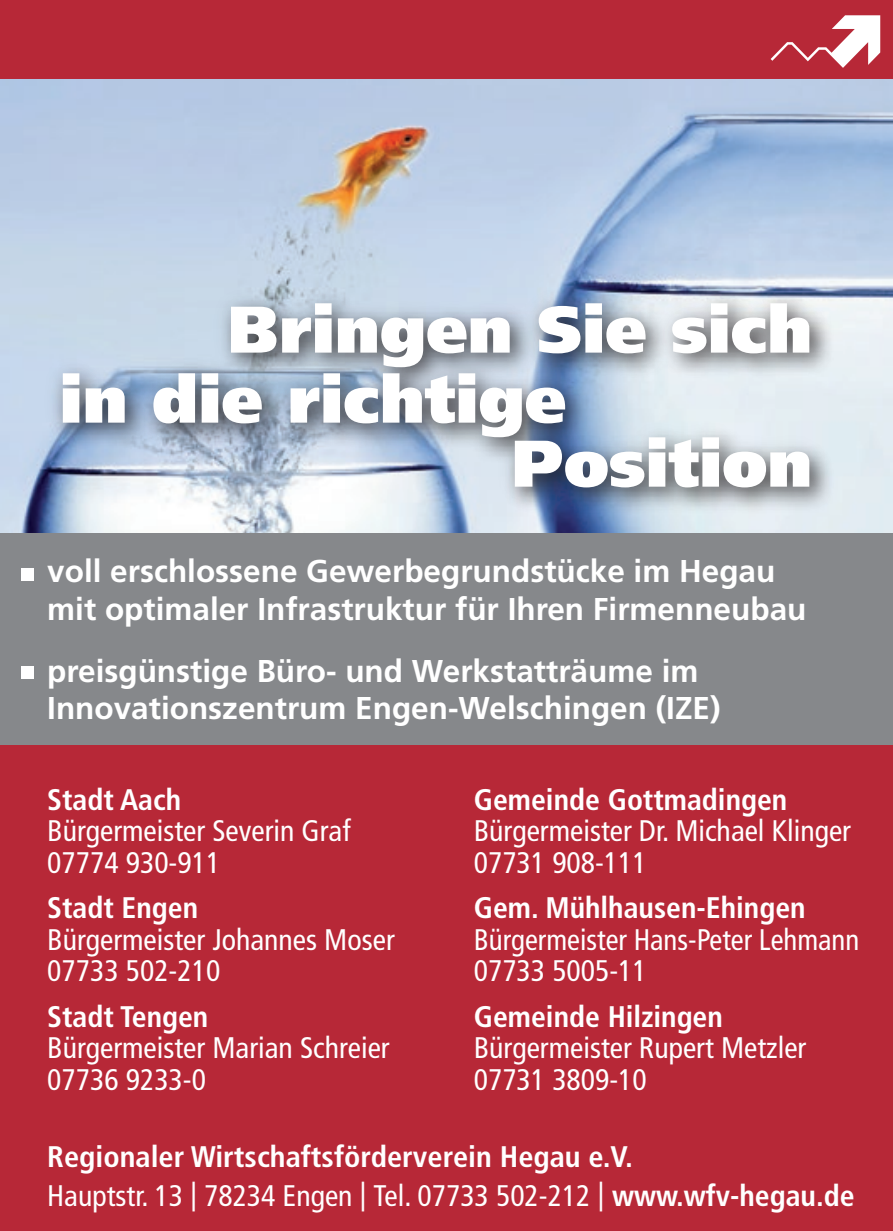
<style>
.page{position:relative;width:893px;height:1231px;background:#fff}
.page>*{position:absolute;margin:0;border:0;box-sizing:border-box;transform-origin:0 0}
.t1{font:900 65.8px/70px "Frutiger LT Std";color:#fff}
.t2{font:700 31.5px/37.8px "Frutiger LT Std";color:#fff}
.t3{font:condensed 29.75px/31.5px "Frutiger LT Std";color:#fff}
.t4{font:700 condensed 29.75px/38.9px "Frutiger LT Std";color:#fff}
.s1{font-weight:400}
</style>
<div class="page">
<div style="left:0;top:704px;width:893px;height:526px;background:#b72837"></div>
<img style="left:0;top:79px;width:893px;height:454px">
<div style="left:51px;top:291px;width:784px;height:223px;background:#231f20;opacity:.75"></div>
<div style="left:40px;top:281px;width:792px;height:228px;background:#231f20;opacity:.13"></div>
<div style="left:0;top:533px;width:893px;height:211px;background:#86888b"></div>
<div style="left:21px;top:567px;width:13px;height:13px;background:#fff"></div>
<div style="left:21px;top:666px;width:13px;height:13px;background:#fff"></div>
<div style="left:0;top:0;width:893px;height:79px;background:#b72837"></div>
<h1 class="t1" style="left:60px;top:294px;width:754px;text-indent:168px">Bringen Sie sich in die richtige</h1>
<h1 class="t1" style="left:512px;top:428px;width:302px">Position</h1>
<p class="t2" style="left:47px;top:552px;width:761px">voll erschlossene Gewerbegrundstücke im Hegau mit optimaler Infrastruktur für Ihren Firmenneubau</p>
<p class="t2" style="left:47px;top:651px;width:675px">preisgünstige Büro- und Werkstatträume im<br>Innovationszentrum Engen-Welschingen (IZE)</p>
<p class="t4" style="left:47px;top:779px;width:135px">Stadt Aach</p>
<p class="t3" style="left:47px;top:815px;width:305px">Bürgermeister Severin Graf<br>07774 930-911</p>
<p class="t4" style="left:47px;top:888px;width:153px">Stadt Engen</p>
<p class="t3" style="left:47px;top:923px;width:349px">Bürgermeister Johannes Moser<br>07733 502-210</p>
<p class="t4" style="left:47px;top:996px;width:163px">Stadt Tengen</p>
<p class="t3" style="left:47px;top:1032px;width:344px">Bürgermeister Marian Schreier<br>07736 9233-0</p>
<p class="t4" style="left:474px;top:779px;width:315px">Gemeinde Gottmadingen</p>
<p class="t3" style="left:474px;top:815px;width:379px">Bürgermeister Dr. Michael Klinger<br>07731 908-111</p>
<p class="t4" style="left:474px;top:888px;width:333px">Gem. Mühlhausen-Ehingen</p>
<p class="t3" style="left:474px;top:923px;width:387px">Bürgermeister Hans-Peter Lehmann<br>07733 5005-11</p>
<p class="t4" style="left:474px;top:996px;width:251px">Gemeinde Hilzingen</p>
<p class="t3" style="left:474px;top:1032px;width:334px">Bürgermeister Rupert Metzler<br>07731 3809-10</p>
<p class="t4" style="left:47px;top:1137px;width:809px">Regionaler Wirtschaftsförderverein Hegau e.V.<br><span class="s1">Hauptstr. 13 | 78234 Engen | Tel. 07733 502-212 |</span> www.wfv-hegau.de</p>
</div>
